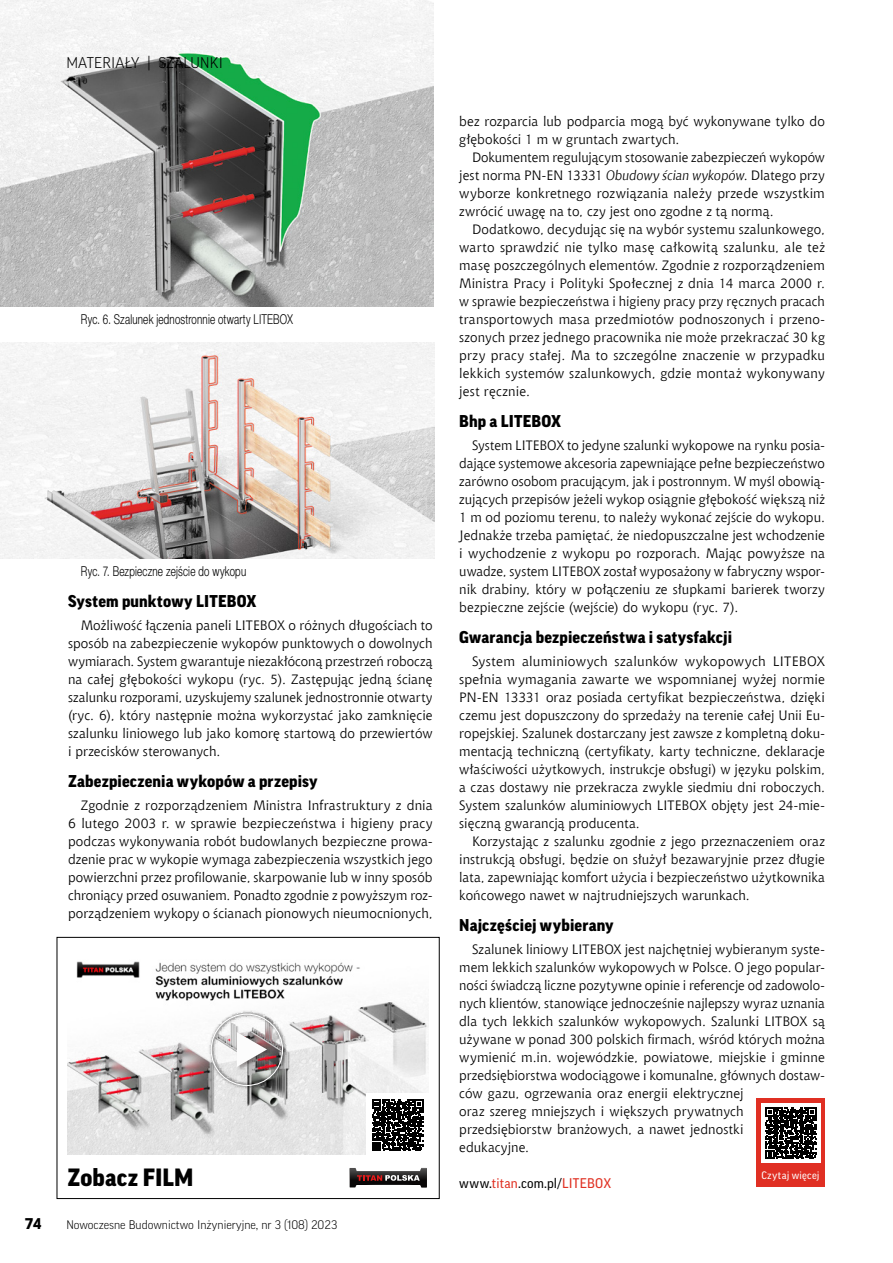
<style>
.page{position:relative;width:893px;height:1263px;background:#fff}
.page>*{position:absolute;margin:0;border:0;box-sizing:border-box;transform-origin:0 0}
.t1{font:900 24.15px "Good Pro";letter-spacing:.005em;color:#000}
.t2{font:900 16.5px "Good Pro";letter-spacing:.01em;color:#000}
.t3{font:300 15px "Good Pro";letter-spacing:.01em;color:#000}
.t4{font:900 15px "Good Pro";color:#000}
.t5{font:13.5px/18px "Chianti EU";letter-spacing:.005em;color:#000;text-align:justify}
.t6{font:13.5px "Switzer Cnd EFN Light";letter-spacing:.015em;color:#000;scale:.9 1}
.t7{font:13.5px "Good Pro";letter-spacing:.015em;color:#000}
.t8{font:300 12px "Good Pro";color:#000}
.t9{font:10.5px "Good Pro";letter-spacing:.02em;color:#fff}
.s1{font-style:italic}
.s2{color:#e03123}
</style>
<div class="page">
<img style="left:0;top:0;width:434px;height:306px">
<img style="left:0;top:342px;width:435px;height:216px">
<div style="left:756px;top:1098px;width:69px;height:89px;background:#e02f23"></div>
<div style="left:761px;top:1103px;width:60px;height:60px;background:#fff"></div>
<svg style="left:765px;top:1108px;width:51px;height:51px"></svg>
<div style="left:57px;top:937px;width:382px;height:262px;border:1px solid #000"></div>
<svg style="left:350px;top:1168px;width:77px;height:19px"></svg>
<img style="left:67px;top:961px;width:362px;height:193px">
<div style="left:366px;top:1093px;width:63px;height:64px;background:#fff"></div>
<svg style="left:372px;top:1100px;width:51px;height:51px"></svg>
<svg style="left:206px;top:1009px;width:82px;height:82px"></svg>
<svg style="left:211px;top:1014px;width:72px;height:72px"></svg>
<p class="t3" style="left:66px;top:54px;width:158px">MATERIAŁY | SZALUNKI</p>
<p class="t6" style="left:81px;top:311px;width:237px">Ryc. 6. Szalunek jednostronnie otwarty LITEBOX</p>
<p class="t6" style="left:81px;top:563px;width:185px">Ryc. 7. Bezpieczne zejście do wykopu</p>
<p class="t2" style="left:68px;top:591px;width:190px">System punktowy LITEBOX</p>
<p class="t5" style="left:68px;top:616px;width:366px;text-indent:13px">Możliwość łączenia paneli LITEBOX o różnych długościach to sposób na zabezpieczenie wykopów punktowych o dowolnych wymiarach. System gwarantuje niezakłóconą przestrzeń roboczą na całej głębokości wykopu (ryc. 5). Zastępując jedną ścianę szalunku rozporami, uzyskujemy szalunek jednostronnie otwarty (ryc. 6), który następnie można wykorzystać jako zamknięcie szalunku liniowego lub jako komorę startową do przewiertów i przecisków sterowanych.</p>
<p class="t2" style="left:68px;top:772px;width:251px">Zabezpieczenia wykopów a przepisy</p>
<p class="t5" style="left:68px;top:796px;width:366px;text-indent:13px">Zgodnie z rozporządzeniem Ministra Infrastruktury z dnia 6 lutego 2003 r. w sprawie bezpieczeństwa i higieny pracy podczas wykonywania robót budowlanych bezpieczne prowa&shy;dzenie prac w wykopie wymaga zabezpieczenia wszystkich jego powierzchni przez profilowanie, skarpowanie lub w inny sposób chroniący przed osuwaniem. Ponadto zgodnie z powyższym roz&shy;porządzeniem wykopy o ścianach pionowych nieumocnionych,</p>
<h1 class="t1" style="left:67px;top:1164px;width:128px">Zobacz FILM</h1>
<p class="t4" style="left:25px;top:1215px;width:17px">74</p>
<p class="t8" style="left:66px;top:1218px;width:273px">Nowoczesne Budownictwo Inżynieryjne, nr 3 (108) 2023</p>
<p class="t5" style="left:459px;top:112px;width:367px">bez rozparcia lub podparcia mogą być wykonywane tylko do głębokości 1 m w gruntach zwartych.</p>
<p class="t5" style="left:459px;top:148px;width:367px;text-indent:13px">Dokumentem regulującym stosowanie zabezpieczeń wykopów jest norma PN-EN 13331 <span class="s1">Obudowy ścian wykopów</span>. Dlatego przy wyborze konkretnego rozwiązania należy przede wszystkim zwrócić uwagę na to, czy jest ono zgodne z tą normą.</p>
<p class="t5" style="left:459px;top:220px;width:367px;text-indent:13px">Dodatkowo, decydując się na wybór systemu szalunkowego, warto sprawdzić nie tylko masę całkowitą szalunku, ale też masę poszczególnych elementów. Zgodnie z rozporządzeniem Ministra Pracy i Polityki Społecznej z dnia 14 marca 2000 r. w sprawie bezpieczeństwa i higieny pracy przy ręcznych pracach transportowych masa przedmiotów podnoszonych i przeno&shy;szonych przez jednego pracownika nie może przekraczać 30 kg przy pracy stałej. Ma to szczególne znaczenie w przypadku lekkich systemów szalunkowych, gdzie montaż wykonywany jest ręcznie.</p>
<p class="t2" style="left:459px;top:412px;width:103px">Bhp a LITEBOX</p>
<p class="t5" style="left:459px;top:436px;width:367px;text-indent:13px">System LITEBOX to jedyne szalunki wykopowe na rynku posia&shy;dające systemowe akcesoria zapewniające pełne bezpieczeństwo zarówno osobom pracującym, jak i postronnym. W myśl obowią&shy;zujących przepisów jeżeli wykop osiągnie głębokość większą niż 1 m od poziomu terenu, to należy wykonać zejście do wykopu.<br>Jednakże trzeba pamiętać, że niedopuszczalne jest wchodzenie i wychodzenie z wykopu po rozporach. Mając powyższe na uwadze, system LITEBOX został wyposażony w fabryczny wspor&shy;nik drabiny, który w połączeniu ze słupkami barierek tworzy bezpieczne zejście (wejście) do wykopu (ryc. 7).</p>
<p class="t2" style="left:459px;top:628px;width:274px">Gwarancja bezpieczeństwa i satysfakcji</p>
<p class="t5" style="left:459px;top:652px;width:367px;text-indent:13px">System aluminiowych szalunków wykopowych LITEBOX spełnia wymagania zawarte we wspomnianej wyżej normie PN-EN 13331 oraz posiada certyfikat bezpieczeństwa, dzięki czemu jest dopuszczony do sprzedaży na terenie całej Unii Eu&shy;ropejskiej. Szalunek dostarczany jest zawsze z kompletną doku&shy;mentacją techniczną (certyfikaty, karty techniczne, deklaracje właściwości użytkowych, instrukcje obsługi) w języku polskim, a czas dostawy nie przekracza zwykle siedmiu dni roboczych.<br>System szalunków aluminiowych LITEBOX objęty jest 24-mie&shy;sięczną gwarancją producenta.</p>
<p class="t5" style="left:459px;top:832px;width:367px;text-indent:13px">Korzystając z szalunku zgodnie z jego przeznaczeniem oraz instrukcją obsługi, będzie on służył bezawaryjnie przez długie lata, zapewniając komfort użycia i bezpieczeństwo użytkownika końcowego nawet w najtrudniejszych warunkach.</p>
<p class="t2" style="left:459px;top:916px;width:156px">Najczęściej wybierany</p>
<p class="t5" style="left:459px;top:940px;width:367px;text-align:left;text-indent:13px">Szalunek liniowy LITEBOX jest najchętniej wybieranym syste&shy;mem lekkich szalunków wykopowych w Polsce. O jego popular&shy;ności świadczą liczne pozytywne opinie i referencje od zadowolo&shy;nych klientów, stanowiące jednocześnie najlepszy wyraz uznania dla tych lekkich szalunków wykopowych. Szalunki LITBOX są używane w ponad 300 polskich firmach, wśród których można wymienić m.in. wojewódzkie, powiatowe, miejskie i gminne przedsiębiorstwa wodociągowe i komunalne, głównych dostaw&shy;ców gazu, ogrzewania oraz energii elektrycznej<br>oraz szereg mniejszych i większych prywatnych przedsiębiorstw branżowych, a nawet jednostki<br>edukacyjne.</p>
<p class="t7" style="left:459px;top:1175px;width:153px">www.<span class="s2">titan</span>.com.pl/<span class="s2">LITEBOX</span></p>
<p class="t9" style="left:761px;top:1169px;width:60px">Czytaj więcej</p>
</div>
